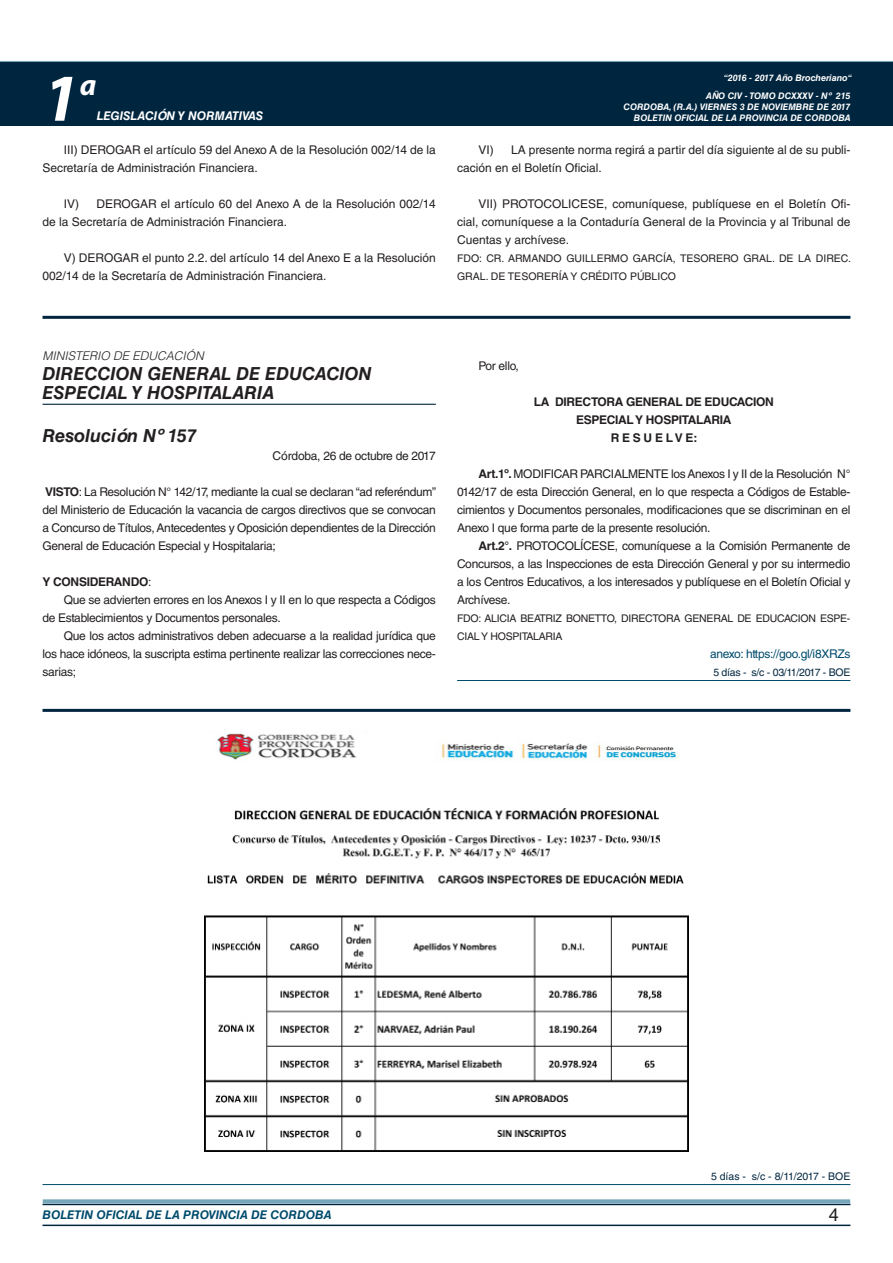
<style>
.page{position:relative;width:893px;height:1263px;background:#fff}
.page>*{position:absolute;margin:0;border:0;box-sizing:border-box;transform-origin:0 0}
.t1{font:italic 700 67.5px "Myriad Pro";color:#fff}
.t2{font:italic 700 30px "Myriad Pro";color:#fff}
.NOMBRE_DE_MINISTERIO{font:italic 700 18px/19.5px "Helvetica LT Std";color:#231f20}
.DOC__N{font:italic 700 18px "Helvetica LT Std";color:#231f20}
.t3{font:18px "Helvetica LT Std";color:#231f20}
.TEXTO_BASE{font:12px/18px "Helvetica LT Std";letter-spacing:-.02em;color:#231f20;text-align:justify}
.TEXTO_BASE-2{font:12px/18px "Helvetica LT Std";color:#231f20}
.TEXTO_BASE-3{font:700 12px "Helvetica LT Std";letter-spacing:-.025em;color:#231f20}
.t4{font:italic 700 12px "Helvetica LT Std";color:#004b6c}
.ANEXO{font:12px "Helvetica LT Std";letter-spacing:-.025em;color:#004b6c}
.t5{font:italic 700 12px "Helvetica LT Std";color:#fff}
.NOMBRE_DE_MINISTERIO-2{font:italic 300 12px "Helvetica LT Std";color:#231f20}
.FIRMA{font:10.5px/18px "Helvetica LT Std";color:#231f20}
.FIRMA-2{font:10.5px/18px "Helvetica LT Std";letter-spacing:-.02em;color:#231f20}
.FECHA_DE_VENCIMIENTO{font:10.5px "Helvetica LT Std";letter-spacing:-.025em;color:#00263f}
.FECHA_DE_VENCIMIENTO-2{font:10.5px "Helvetica LT Std";color:#00263f}
.t6{font:italic 700 9px/10.8px "Helvetica LT Std";color:#fff;text-align:right}
.s1{font-weight:700}
.s2{font-weight:400}
</style>
<div class="page">
<div style="left:0;top:61px;width:893px;height:6px;background:#73a5b8"></div>
<div style="left:0;top:62px;width:893px;height:64px;background:#00263f"></div>
<hr style="left:43px;top:1224px;width:807px;height:2px;background:#00263f">
<div style="left:42px;top:1198px;width:809px;height:8px;background:#fff;opacity:.75"></div>
<hr style="left:43px;top:316px;width:807px;height:3px;background:#00263f">
<hr style="left:43px;top:404px;width:393px;height:1px;background:#00263f">
<hr style="left:457px;top:680px;width:393px;height:1px;background:#004b6c">
<hr style="left:43px;top:1184px;width:807px;height:1px;background:#004b6c">
<img style="left:205px;top:733px;width:483px;height:419px">
<hr style="left:43px;top:709px;width:807px;height:3px;background:#00263f">
<h1 class="t1" style="left:43px;top:54px;width:38px">1</h1>
<h2 class="t2" style="left:80px;top:66px;width:18px">a</h2>
<p class="t5" style="left:97px;top:109px;width:168px">LEGISLACIÓN Y NORMATIVAS</p>
<p class="TEXTO_BASE-2" style="left:43px;top:141px;width:395px;text-indent:21px">III) DEROGAR el artículo 59 del Anexo A de la Resolución 002/14 de la<br>Secretaría de Administración Financiera.</p>
<p class="TEXTO_BASE-2" style="left:43px;top:195px;width:395px;text-indent:21px">IV) DEROGAR el artículo 60 del Anexo A de la Resolución 002/14 de la Secretaría de Administración Financiera.</p>
<p class="TEXTO_BASE-2" style="left:43px;top:249px;width:395px;text-indent:21px">V) DEROGAR el punto 2.2. del artículo 14 del Anexo E a la Resolución<br>002/14 de la Secretaría de Administración Financiera.</p>
<p class="t6" style="left:724px;top:72px;width:130px">“2016 - 2017 Año Brocheriano“</p>
<p class="t6" style="left:623px;top:91px;width:228px">AÑO CIV - TOMO DCXXXV - Nº 215<br>CORDOBA, (R.A.) VIERNES 3 DE NOVIEMBRE DE 2017<br>BOLETIN OFICIAL DE LA PROVINCIA DE CORDOBA</p>
<p class="TEXTO_BASE-2" style="left:457px;top:141px;width:395px;text-indent:21px">VI) LA presente norma regirá a partir del día siguiente al de su publi&shy;cación en el Boletín Oficial.</p>
<p class="TEXTO_BASE" style="left:457px;top:195px;width:395px;text-indent:21px">VII) PROTOCOLICESE, comuníquese, publíquese en el Boletín Ofi&shy;cial, comuníquese a la Contaduría General de la Provincia y al Tribunal de Cuentas y archívese.</p>
<p class="FIRMA" style="left:457px;top:249px;width:395px">FDO: CR. ARMANDO GUILLERMO GARCÍA, TESORERO GRAL. DE LA DIREC.<br>GRAL. DE TESORERÍA Y CRÉDITO PÚBLICO</p>
<p class="NOMBRE_DE_MINISTERIO-2" style="left:43px;top:349px;width:163px">MINISTERIO DE EDUCACIÓN</p>
<p class="NOMBRE_DE_MINISTERIO" style="left:43px;top:364px;width:330px">DIRECCION GENERAL DE EDUCACION<br>ESPECIAL Y HOSPITALARIA</p>
<p class="DOC__N" style="left:43px;top:424px;width:156px">Resolución Nº 157</p>
<p class="TEXTO_BASE" style="left:273px;top:447px;width:165px">Córdoba, 26 de octubre de 2017</p>
<p class="TEXTO_BASE" style="left:43px;top:483px;width:395px"><span class="s1">VISTO</span>: La Resolución N° 142/17, mediante la cual se declaran “ad referéndum” del Ministerio de Educación la vacancia de cargos directivos que se convocan a Concurso de Títulos, Antecedentes y Oposición dependientes de la Dirección General de Educación Especial y Hospitalaria;</p>
<p class="TEXTO_BASE-3" style="left:43px;top:574px;width:110px">Y CONSIDERANDO<span class="s2">:</span></p>
<p class="TEXTO_BASE" style="left:43px;top:591px;width:395px;text-indent:21px">Que se advierten errores en los Anexos I y II en lo que respecta a Códigos de Establecimientos y Documentos personales.</p>
<p class="TEXTO_BASE" style="left:43px;top:627px;width:395px;text-indent:21px">Que los actos administrativos deben adecuarse a la realidad jurídica que los hace idóneos, la suscripta estima pertinente realizar las correcciones nece&shy;sarias;</p>
<p class="TEXTO_BASE" style="left:478px;top:357px;width:42px">Por ello,</p>
<p class="TEXTO_BASE-3" style="left:534px;top:394px;width:242px">LA DIRECTORA GENERAL DE EDUCACION</p>
<p class="TEXTO_BASE-3" style="left:576px;top:412px;width:157px">ESPECIAL Y HOSPITALARIA</p>
<p class="TEXTO_BASE-3" style="left:611px;top:430px;width:88px">R E S U E L V E:</p>
<p class="TEXTO_BASE" style="left:457px;top:465px;width:395px;text-indent:21px"><span class="s1">Art.1º.</span> MODIFICAR PARCIALMENTE los Anexos I y II de la Resolución N° 0142/17 de esta Dirección General, en lo que respecta a Códigos de Estable&shy;cimientos y Documentos personales, modificaciones que se discriminan en el Anexo I que forma parte de la presente resolución.</p>
<p class="TEXTO_BASE" style="left:457px;top:537px;width:395px;text-indent:21px"><span class="s1">Art.2°.</span> PROTOCOLÍCESE, comuníquese a la Comisión Permanente de Concursos, a las Inspecciones de esta Dirección General y por su intermedio a los Centros Educativos, a los interesados y publíquese en el Boletín Oficial y Archívese.</p>
<p class="FIRMA-2" style="left:457px;top:609px;width:395px">FDO: ALICIA BEATRIZ BONETTO, DIRECTORA GENERAL DE EDUCACION ESPE-<br>CIAL Y HOSPITALARIA</p>
<p class="ANEXO" style="left:710px;top:647px;width:142px">anexo: https://goo.gl/i8XRZs</p>
<p class="FECHA_DE_VENCIMIENTO" style="left:713px;top:666px;width:139px">5 días - s/c - 03/11/2017 - BOE</p>
<p class="FECHA_DE_VENCIMIENTO-2" style="left:711px;top:1170px;width:141px">5 días - s/c - 8/11/2017 - BOE</p>
<p class="t4" style="left:43px;top:1208px;width:290px">BOLETIN OFICIAL DE LA PROVINCIA DE CORDOBA</p>
<h3 class="t3" style="left:829px;top:1204px;width:12px">4</h3>
</div>
